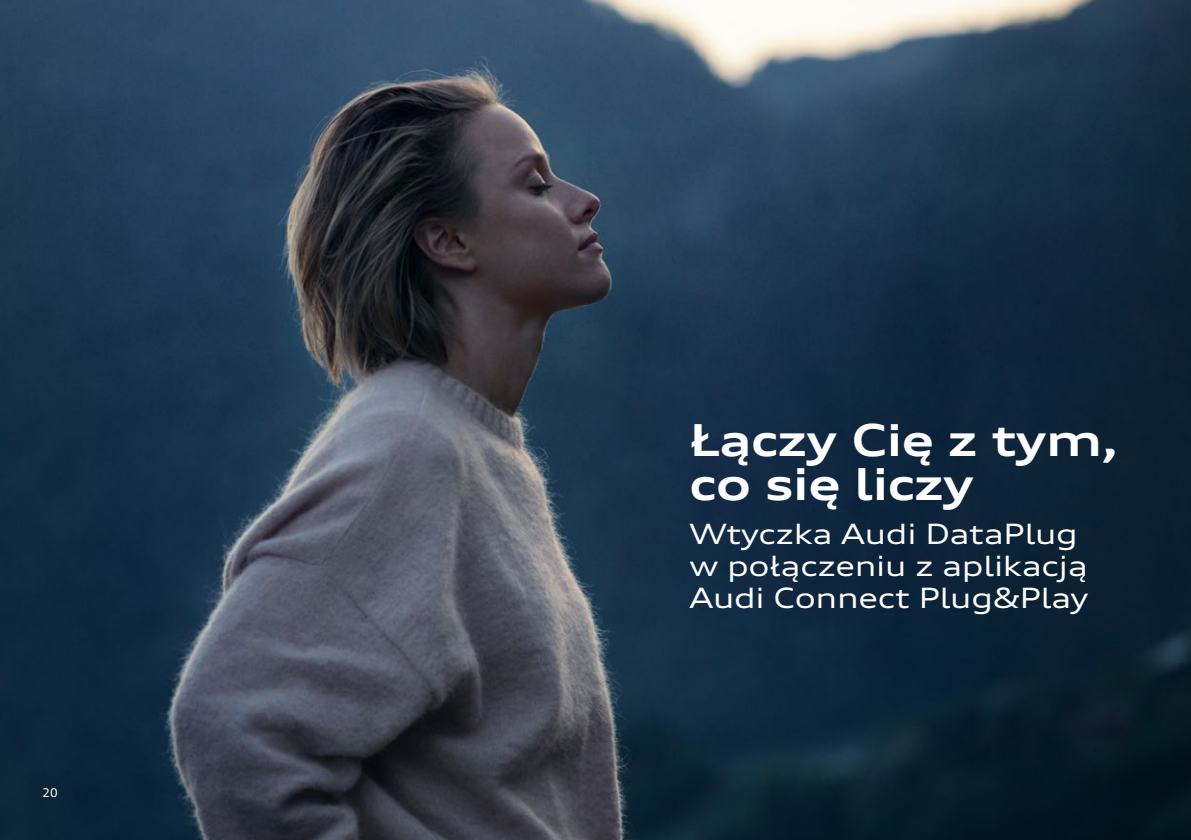
<style>
.page{position:relative;width:1191px;height:840px;background:#fff}
.page>*{position:absolute;margin:0;border:0;box-sizing:border-box;transform-origin:0 0}
.t1{font:700 expanded 44px/44px "Audi Type";letter-spacing:-.01em;color:#fff}
.t2{font:expanded 28px/32px "Audi Type";letter-spacing:-.01em;color:#fff}
.t3{font:12px "Audi Type";color:#fff}
</style>
<div class="page">
<img style="left:0;top:0;width:1191px;height:839px">
<p class="t3" style="left:43px;top:785px;width:17px">20</p>
<h1 class="t1" style="left:689px;top:418px;width:431px">Łączy Cię z tym, co się liczy</h1>
<p class="t2" style="left:689px;top:517px;width:401px">Wtyczka Audi DataPlug w połączeniu z aplikacją<br>Audi Connect Plug&amp;Play</p>
</div>
